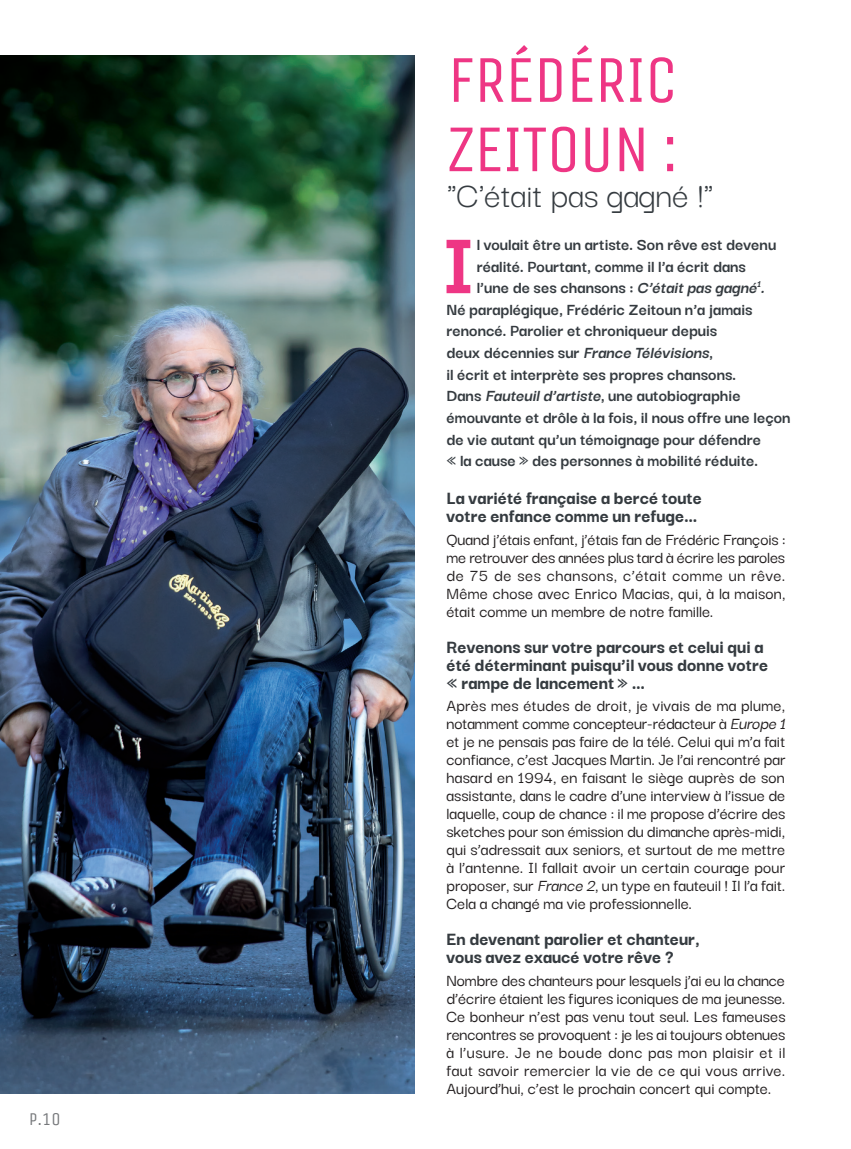
<style>
.page{position:relative;width:851px;height:1149px;background:#fff}
.page>*{position:absolute;margin:0;border:0;box-sizing:border-box;transform-origin:0 0}
.t1{font:700 94.8px "Darker Grotesque";color:#ee3684}
.t2{font:66.9px/69.3px "Unica One";letter-spacing:-.02em;color:#ee3684}
.t3{font:37.5px "Darker Grotesque";color:#353b40}
.t4{font:800 19.5px/18px "Darker Grotesque";color:#353b40}
.t5{font:500 18px/18px "Darker Grotesque";color:#231f20;text-align:justify}
.t6{font:700 18px "Darker Grotesque";color:#353b40}
.t7{font:18px "Unica One";color:#76787b}
.s1{font-style:italic}
</style>
<div class="page">
<img style="left:0;top:55px;width:415px;height:1038px">
<p class="t7" style="left:29px;top:1107px;width:33px">p.10</p>
<h2 class="t2" style="left:447px;top:45px;width:233px">FRÉDÉRIC<br>ZEITOUN :</h2>
<h3 class="t3" style="left:447px;top:167px;width:267px">"C'était pas gagné !"</h3>
<h1 class="t1" style="left:441px;top:192px;width:37px">I</h1>
<p class="t6" style="left:476px;top:231px;width:301px">l voulait être un artiste. Son rêve est devenu</p>
<p class="t6" style="left:476px;top:252px;width:271px">réalité. Pourtant, comme il l’a écrit dans</p>
<p class="t6" style="left:476px;top:274px;width:293px">l’une de ses chansons : <span class="s1">C’étaitpasgagné</span><sup>1</sup><span class="s1">.</span></p>
<p class="t6" style="left:446px;top:295px;width:307px">Né paraplégique, Frédéric Zeitoun n’a jamais</p>
<p class="t6" style="left:446px;top:317px;width:272px">renoncé. Parolier et chroniqueur depuis</p>
<p class="t6" style="left:446px;top:339px;width:268px">d e u x d é c e n n i e s s u r <span class="s1">France Télévisions</span>,</p>
<p class="t6" style="left:446px;top:360px;width:291px">il écrit et interprète ses propres chansons.</p>
<p class="t6" style="left:446px;top:382px;width:295px">Dans <span class="s1">Fauteuild’artiste</span>, une autobiographie</p>
<p class="t6" style="left:446px;top:403px;width:345px">émouvante et drôle à la fois, il nous offre une leçon</p>
<p class="t6" style="left:446px;top:425px;width:316px">de vie autant qu’un témoignage pour défendre</p>
<p class="t6" style="left:446px;top:447px;width:313px">« la cause » des personnes à mobilité réduite.</p>
<p class="t4" style="left:446px;top:488px;width:257px">La variété française a bercé toute votre enfance comme un refuge…</p>
<p class="t5" style="left:446px;top:528px;width:340px">Quand j’étais enfant, j’étais fan de Frédéric François : me retrouver des années plus tard à écrire les paroles de 75 de ses chansons, c’était comme un rêve.<br>Même chose avec Enrico Macias, qui, à la maison, était comme un membre de notre famille.</p>
<p class="t4" style="left:446px;top:636px;width:323px">Revenons sur votre parcours et celui qui a été déterminant puisqu’il vous donne votre « rampe de lancement » …</p>
<p class="t5" style="left:446px;top:695px;width:344px;text-align:left">Après mes études de droit, je vivais de ma plume, notamment comme concepteur-rédacteur à <span class="s1">Europe1 </span>et je ne pensais pas faire de la télé. Celui qui m’a fait confiance, c’est Jacques Martin. Je l’ai rencontré par hasard en 1994, en faisant le siège auprès de son assistante, dans le cadre d’une interview à l’issue de laquelle, coup de chance : il me propose d’écrire des sketches pour son émission du dimanche après-midi, qui s’adressait aux seniors, et surtout de me mettre à l’antenne. Il fallait avoir un certain courage pour proposer, sur <span class="s1">France 2</span>, un type en fauteuil ! Il l’a fait.<br>Cela a changé ma vie professionnelle.</p>
<p class="t4" style="left:446px;top:928px;width:255px">En devenant parolier et chanteur, vous avez exaucé votre rêve ?</p>
<p class="t5" style="left:446px;top:969px;width:340px">Nombre des chanteurs pour lesquels j’ai eu la chance d’écrire étaient les figures iconiques de ma jeunesse.<br>Ce bonheur n’est pas venu tout seul. Les fameuses rencontres se provoquent : je les ai toujours obtenues à l’usure. Je ne boude donc pas mon plaisir et il faut savoir remercier la vie de ce qui vous arrive.<br>Aujourd’hui, c’est le prochain concert qui compte.</p>
</div>
